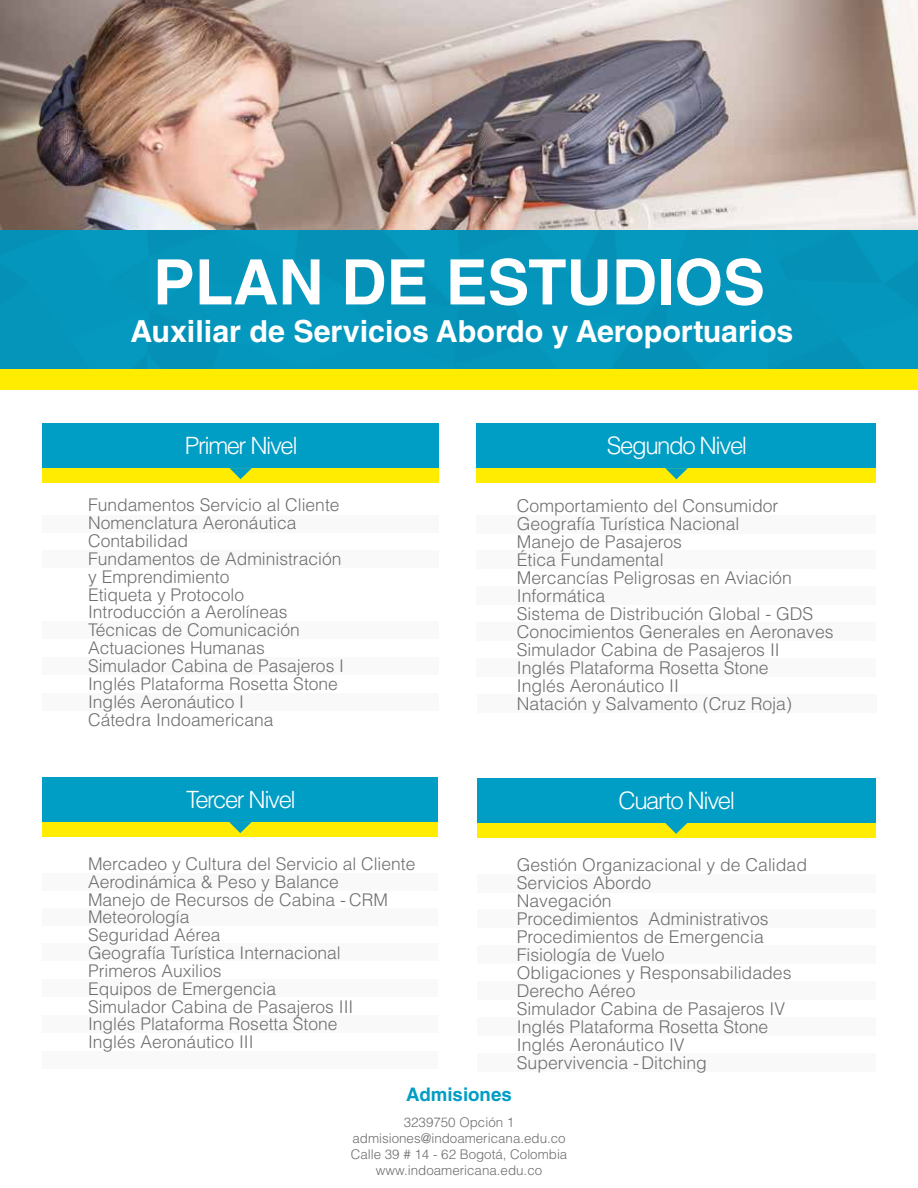
<style>
.page{position:relative;width:918px;height:1188px;background:#fff}
.page>*{position:absolute;margin:0;border:0;box-sizing:border-box;transform-origin:0 0}
.t1{font:700 62.7px "Helvetica LT Std";color:#fff}
.t2{font:700 30.45px "Helvetica LT Std";color:#fff}
.t3{font:300 24px "Helvetica LT Std";letter-spacing:-.06em;color:#fff}
.t4{font:300 23.85px "Helvetica LT Std";letter-spacing:-.06em;color:#fff}
.t5{font:700 18.75px "Helvetica LT Std";color:#009dc4}
.t6{font:300 17.55px/18px "Helvetica LT Std";color:#6f6f6e}
.t7{font:300 17.4px/17.9px "Helvetica LT Std";color:#6f6f6e}
.t8{font:300 13.35px/16px "Helvetica LT Std";color:#6f6f6e;text-align:center}
</style>
<div class="page">
<div style="left:0;top:230px;width:918px;height:139px;background:#0596bc"></div>
<div style="left:0;top:369px;width:918px;height:21px;background:#ffec00"></div>
<div style="left:43px;top:424px;width:396px;height:44px;background:#009dc4"></div>
<div style="left:43px;top:468px;width:396px;height:15px;background:#ffec00"></div>
<svg style="left:229px;top:468px;width:23px;height:11px"></svg>
<div style="left:43px;top:515px;width:396px;height:18px;background:#f9f9f9"></div>
<div style="left:43px;top:550px;width:396px;height:18px;background:#f9f9f9"></div>
<div style="left:43px;top:621px;width:396px;height:18px;background:#f9f9f9"></div>
<div style="left:43px;top:657px;width:396px;height:18px;background:#f9f9f9"></div>
<div style="left:43px;top:693px;width:396px;height:18px;background:#f9f9f9"></div>
<div style="left:477px;top:424px;width:399px;height:44px;background:#009dc4"></div>
<div style="left:477px;top:468px;width:399px;height:15px;background:#ffec00"></div>
<svg style="left:665px;top:468px;width:23px;height:11px"></svg>
<div style="left:477px;top:515px;width:399px;height:18px;background:#f9f9f9"></div>
<div style="left:477px;top:550px;width:399px;height:18px;background:#f9f9f9"></div>
<div style="left:477px;top:586px;width:399px;height:18px;background:#f9f9f9"></div>
<div style="left:477px;top:622px;width:399px;height:18px;background:#f9f9f9"></div>
<div style="left:477px;top:658px;width:399px;height:18px;background:#f9f9f9"></div>
<div style="left:477px;top:694px;width:400px;height:19px;background:#f9f9f9"></div>
<div style="left:42px;top:778px;width:396px;height:44px;background:#009dc4"></div>
<div style="left:42px;top:822px;width:396px;height:15px;background:#ffec00"></div>
<svg style="left:229px;top:822px;width:23px;height:11px"></svg>
<div style="left:43px;top:873px;width:395px;height:18px;background:#f9f9f9"></div>
<div style="left:43px;top:908px;width:395px;height:18px;background:#f9f9f9"></div>
<div style="left:43px;top:943px;width:395px;height:18px;background:#f9f9f9"></div>
<div style="left:43px;top:979px;width:395px;height:18px;background:#f9f9f9"></div>
<div style="left:43px;top:1015px;width:395px;height:18px;background:#f9f9f9"></div>
<div style="left:43px;top:1051px;width:395px;height:18px;background:#f9f9f9"></div>
<div style="left:477px;top:778px;width:398px;height:45px;background:#009dc4"></div>
<div style="left:477px;top:823px;width:398px;height:14px;background:#ffec00"></div>
<svg style="left:665px;top:823px;width:23px;height:11px"></svg>
<div style="left:477px;top:874px;width:398px;height:18px;background:#f9f9f9"></div>
<div style="left:477px;top:909px;width:398px;height:18px;background:#f9f9f9"></div>
<div style="left:477px;top:945px;width:398px;height:18px;background:#f9f9f9"></div>
<div style="left:477px;top:981px;width:398px;height:18px;background:#f9f9f9"></div>
<div style="left:477px;top:1017px;width:398px;height:18px;background:#f9f9f9"></div>
<div style="left:477px;top:1053px;width:398px;height:18px;background:#f9f9f9"></div>
<img style="left:0;top:0;width:918px;height:230px">
<h1 class="t1" style="left:153px;top:244px;width:614px">PLAN DE ESTUDIOS</h1>
<h2 class="t2" style="left:130px;top:313px;width:665px">Auxiliar de Servicios Abordo y Aeroportuarios</h2>
<h3 class="t4" style="left:185px;top:431px;width:114px">Primer Nivel</h3>
<p class="t7" style="left:88px;top:496px;width:258px">Fundamentos Servicio al Cliente<br>Nomenclatura Aeronáutica<br>Contabilidad<br>Fundamentos de Administración y Emprendimiento<br>Etiqueta y Protocolo<br>Introducción a Aerolíneas<br>Técnicas de Comunicación<br>Actuaciones Humanas<br>Simulador Cabina de Pasajeros I<br>Inglés Plataforma Rosetta Stone<br>Inglés Aeronáutico I<br>Cátedra Indoamericana</p>
<h3 class="t3" style="left:607px;top:431px;width:142px">Segundo Nivel</h3>
<p class="t6" style="left:517px;top:496px;width:318px">Comportamiento del Consumidor<br>Geografía Turística Nacional<br>Manejo de Pasajeros<br>Ética Fundamental<br>Mercancías Peligrosas en Aviación<br>Informática<br>Sistema de Distribución Global - GDS<br>Conocimientos Generales en Aeronaves<br>Simulador Cabina de Pasajeros II<br>Inglés Plataforma Rosetta Stone<br>Inglés Aeronáutico II<br>Natación y Salvamento (Cruz Roja)</p>
<h3 class="t4" style="left:186px;top:785px;width:111px">Tercer Nivel</h3>
<h3 class="t3" style="left:619px;top:785px;width:118px">Cuarto Nivel</h3>
<p class="t7" style="left:88px;top:855px;width:329px">Mercadeo y Cultura del Servicio al Cliente<br>Aerodinámica &amp; Peso y Balance<br>Manejo de Recursos de Cabina - CRM<br>Meteorología<br>Seguridad Aérea<br>Geografía Turística Internacional<br>Primeros Auxilios<br>Equipos de Emergencia<br>Simulador Cabina de Pasajeros III<br>Inglés Plataforma Rosetta Stone<br>Inglés Aeronáutico III</p>
<p class="t6" style="left:517px;top:856px;width:292px">Gestión Organizacional y de Calidad<br>Servicios Abordo<br>Navegación<br>Procedimientos Administrativos<br>Procedimientos de Emergencia<br>Fisiología de Vuelo<br>Obligaciones y Responsabilidades<br>Derecho Aéreo<br>Simulador Cabina de Pasajeros IV<br>Inglés Plataforma Rosetta Stone<br>Inglés Aeronáutico IV<br>Supervivencia - Ditching</p>
<p class="t5" style="left:406px;top:1083px;width:107px">Admisiones</p>
<p class="t8" style="left:351px;top:1114px;width:218px">3239750 Opción 1 admisiones@indoamericana.edu.co<br>Calle 39 # 14 - 62 Bogotá, Colombia www.indoamericana.edu.co</p>
</div>
